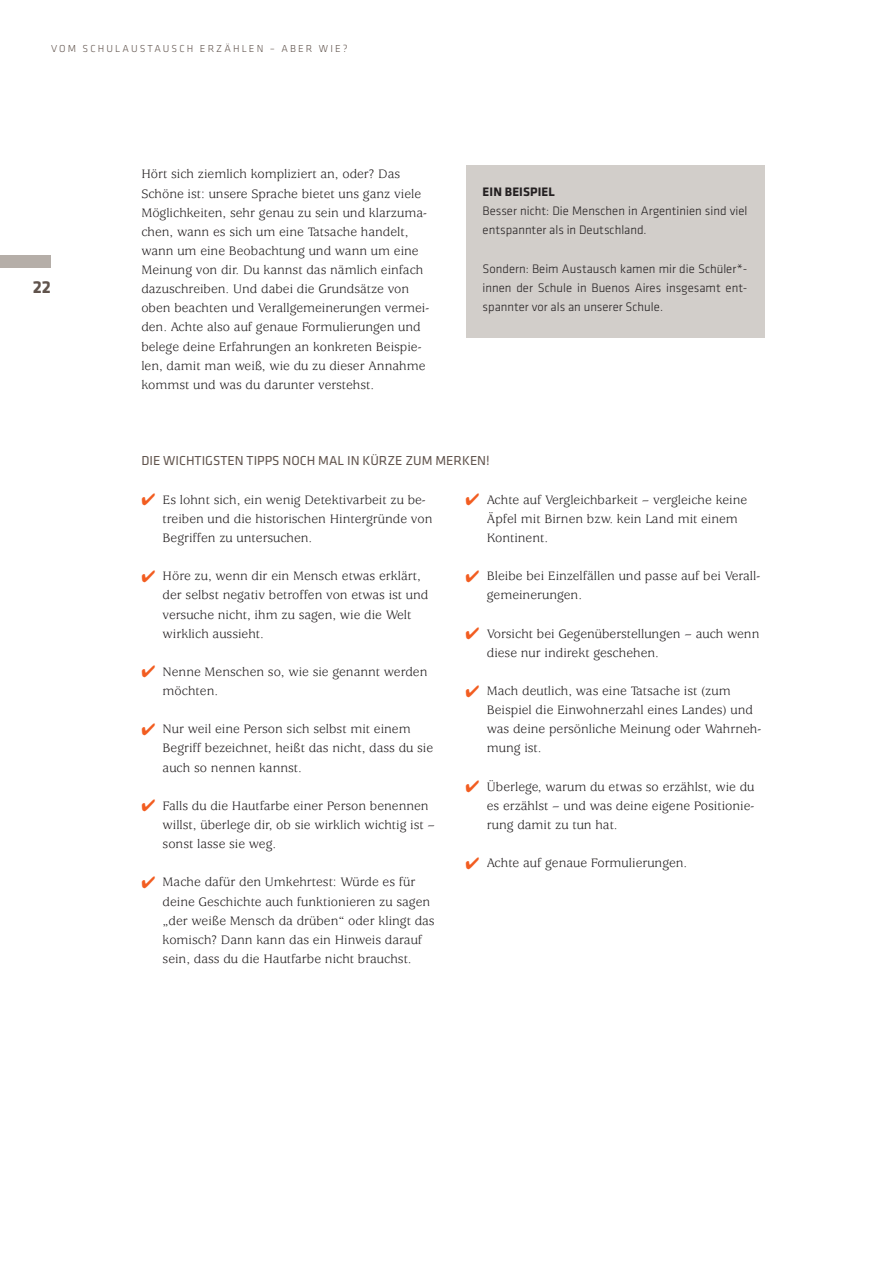
<style>
.page{position:relative;width:893px;height:1263px;background:#fff}
.page>*{position:absolute;margin:0;border:0;box-sizing:border-box;transform-origin:0 0}
.t1{font:700 18px "Klavika Basic";color:#60534c}
.t2{font:13.5px/19.2px "Usherwood Std";color:#231f20}
.t3{font:13.5px "Klavika Basic";color:#60534c}
.t4{font:300 12.75px/19.2px "Klavika Basic";color:#231f20}
.t5{font:700 12.75px "Klavika Basic";letter-spacing:.01em;color:#231f20}
.t6{font:300 10.5px "Klavika Basic";letter-spacing:.2em;color:#60534c}
.s1{color:#f25d21}
</style>
<div class="page">
<div style="left:0;top:255px;width:51px;height:13px;background:#b5aea8"></div>
<div style="left:466px;top:166px;width:298px;height:172px;background:#d2ceca"></div>
<p class="t6" style="left:51px;top:43px;width:298px">VOM SCHULAUSTAUSCH ERZÄHLEN – ABER WIE?</p>
<h1 class="t1" style="left:33px;top:274px;width:20px">22</h1>
<p class="t2" style="left:141px;top:165px;width:289px">Hört sich ziemlich kompliziert an, oder? Das Schöne ist: unsere Sprache bietet uns ganz viele Möglichkeiten, sehr genau zu sein und klarzuma&shy;chen, wann es sich um eine Tatsache handelt, wann um eine Beobachtung und wann um eine Meinung von dir. Du kannst das nämlich einfach dazuschreiben. Und dabei die Grundsätze von oben beachten und Verallgemeinerungen vermei&shy;den. Achte also auf genaue Formulierungen und belege deine Erfahrungen an konkreten Beispie&shy;len, damit man weiß, wie du zu dieser Annahme kommst und was du darunter verstehst.</p>
<p class="t5" style="left:483px;top:183px;width:74px">EIN BEISPIEL</p>
<p class="t4" style="left:483px;top:201px;width:266px">Besser nicht: Die Menschen in Argentinien sind viel entspannter als in Deutschland.</p>
<p class="t4" style="left:483px;top:259px;width:266px">Sondern: Beim Austausch kamen mir die Schüler*- innen der Schule in Buenos Aires insgesamt ent&shy;spannter vor als an unserer Schule.</p>
<h3 class="t3" style="left:141px;top:452px;width:350px">DIE WICHTIGSTEN TIPPS NOCH MAL IN KÜRZE ZUM MERKEN!</h3>
<p class="t2" style="left:163px;top:490px;width:271px;text-indent:-21px"><span class="s1">✔</span> Es lohnt sich, ein wenig Detektivarbeit zu be&shy;treiben und die historischen Hintergründe von<br>Begriffen zu untersuchen.</p>
<p class="t2" style="left:163px;top:567px;width:267px;text-indent:-21px"><span class="s1">✔</span> Höre zu, wenn dir ein Mensch etwas erklärt, der selbst negativ betroffen von etwas ist und versuche nicht, ihm zu sagen, wie die Welt wirklich aussieht.</p>
<p class="t2" style="left:163px;top:663px;width:266px;text-indent:-21px"><span class="s1">✔</span> Nenne Menschen so, wie sie genannt werden möchten.</p>
<p class="t2" style="left:163px;top:720px;width:272px;text-indent:-21px"><span class="s1">✔</span> Nur weil eine Person sich selbst mit einem<br>Begriff bezeichnet, heißt das nicht, dass du sie auch so nennen kannst.</p>
<p class="t2" style="left:163px;top:796px;width:274px;text-indent:-21px"><span class="s1">✔</span> Falls du die Hautfarbe einer Person benennen willst, überlege dir, ob sie wirklich wichtig ist – sonst lasse sie weg.</p>
<p class="t2" style="left:163px;top:873px;width:274px;text-indent:-21px"><span class="s1">✔</span> Mache dafür den Umkehrtest: Würde es für deine Geschichte auch funktionieren zu sagen „der weiße Mensch da drüben“ oder klingt das komisch? Dann kann das ein Hinweis darauf sein, dass du die Hautfarbe nicht brauchst.</p>
<p class="t2" style="left:487px;top:490px;width:262px;text-indent:-21px"><span class="s1">✔</span> Achte auf Vergleichbarkeit – vergleiche keine<br>Äpfel mit Birnen bzw. kein Land mit einem<br>Kontinent.</p>
<p class="t2" style="left:487px;top:567px;width:275px;text-indent:-21px"><span class="s1">✔</span> Bleibe bei Einzelfällen und passe auf bei Verall&shy;gemeinerungen.</p>
<p class="t2" style="left:487px;top:624px;width:274px;text-indent:-21px"><span class="s1">✔</span> Vorsicht bei Gegenüberstellungen – auch wenn diese nur indirekt geschehen.</p>
<p class="t2" style="left:487px;top:682px;width:276px;text-indent:-21px"><span class="s1">✔</span> Mach deutlich, was eine Tatsache ist (zum Beispiel die Einwohnerzahl eines Landes) und was deine persönliche Meinung oder Wahrneh&shy;mung ist.</p>
<p class="t2" style="left:487px;top:777px;width:269px;text-align:justify;text-indent:-21px"><span class="s1">✔</span> Überlege, warum du etwas so erzählst, wie du es erzählst – und was deine eigene Positionie&shy;rung damit zu tun hat.</p>
<p class="t2" style="left:466px;top:854px;width:223px"><span class="s1">✔</span> Achte auf genaue Formulierungen.</p>
</div>
